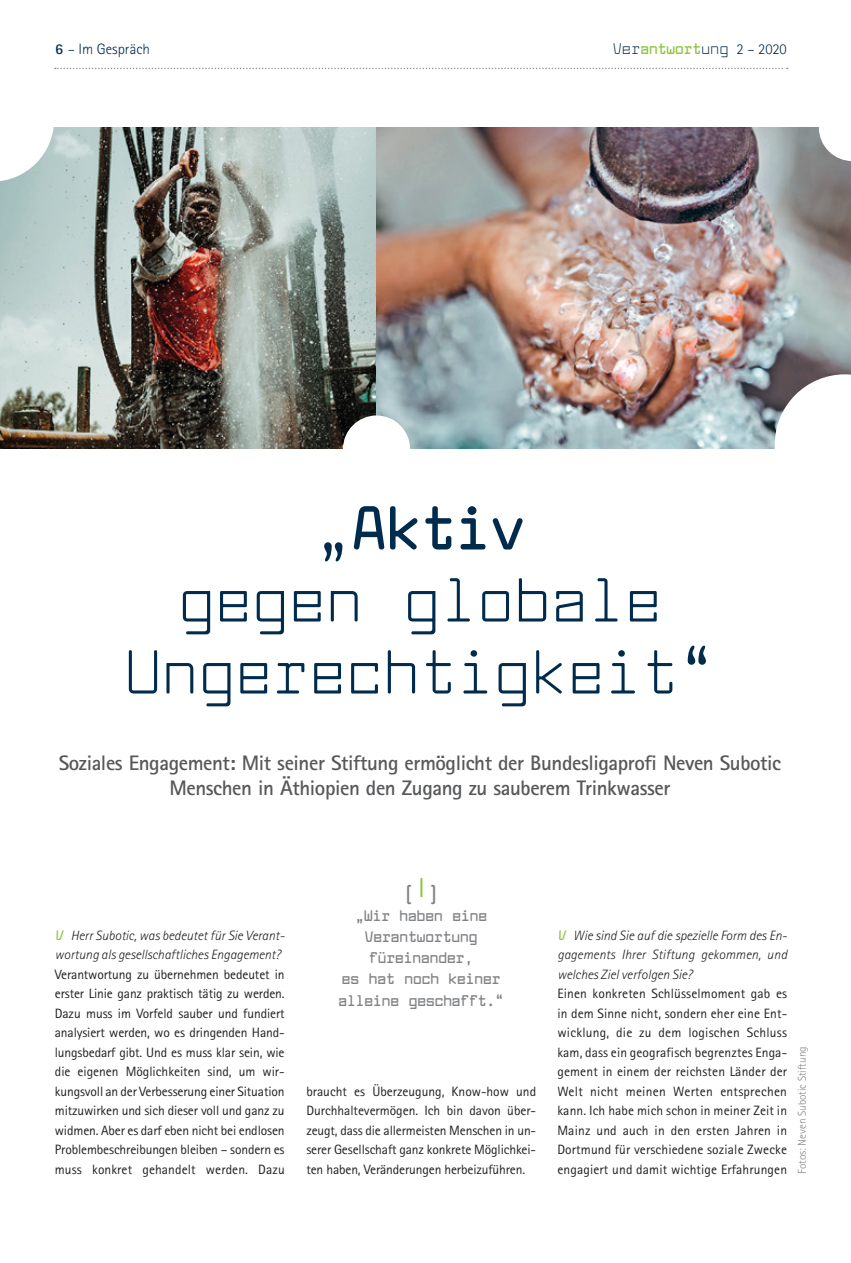
<style>
.page{position:relative;width:851px;height:1263px;background:#fff}
.page>*{position:absolute;margin:0;border:0;box-sizing:border-box;transform-origin:0 0}
.t1{font:60px/72px "Larabiefont Rg";color:#002b4c;text-align:center}
.t2{font:700 21px/25.2px "Rotis Sans Serif Std";letter-spacing:-.02em;color:#57585a;text-align:center}
.t3{font:700 21px "Larabiefont Rg";color:#808285}
.t4{font:700 15px/21px "Larabiefont Rg";color:#808285;text-align:center}
.t5{font:700 15px "Larabiefont Rg";color:#8bc63e}
.t6{font:300 15px "Rotis Sans Serif Std";color:#002b4c}
.t7{font:13.5px/19.5px "Rotis Sans Serif Std";letter-spacing:.005em;color:#231f20;text-align:justify}
.t8{font:italic 300 13.5px/19.5px "Rotis Sans Serif Std";color:#231f20;text-align:justify}
.t9{font:300 11.25px "Rotis Sans Serif Std";color:#808285}
.s1{font-weight:700}
.s2{font-weight:400;color:#002b4c}
.s3{font-family:"Rotis Sans Serif Std";font-weight:300;color:#002b4c}
.s4{font-family:"Larabiefont Rg";font-weight:700;color:#8bc63e}
</style>
<div class="page">
<img style="left:0;top:182px;width:376px;height:267px">
<img style="left:376px;top:128px;width:474px;height:321px">
<svg style="left:774px;top:374px;width:76px;height:75px"></svg>
<div style="left:343px;top:415px;width:67px;height:67px;background:#fff;border-radius:50%"></div>
<svg style="left:818px;top:127px;width:32px;height:34px"></svg>
<svg style="left:0;top:67px;width:787px;height:115px"></svg>
<p class="t6" style="left:55px;top:40px;width:96px"><span class="s1">6</span> – Im Gespräch</p>
<p class="t5" style="left:612px;top:38px;width:175px"><span class="s2">Ver</span>antwort<span class="s2">ung</span> <span class="s3">2 – 2020</span></p>
<h1 class="t1" style="left:124px;top:491px;width:592px">„<span class="s1">Aktiv<br></span>gegen globale<br>Ungerechtigkeit“</h1>
<h2 class="t2" style="left:59px;top:750px;width:723px">Soziales Engagement: Mit seiner Stiftung ermöglicht der Bundesligaprofi Neven Subotic<br>Menschen in Äthiopien den Zugang zu sauberem Trinkwasser</h2>
<p class="t8" style="left:55px;top:926px;width:231px"><span class="s4">V</span> Herr Subotic, was bedeutet für Sie Verant&shy;wortung als gesellschaftliches Engagement?</p>
<p class="t7" style="left:55px;top:964px;width:231px">Verantwortung zu übernehmen bedeutet in erster Linie ganz praktisch tätig zu werden.<br>Dazu muss im Vorfeld sauber und fundiert analysiert werden, wo es dringenden Hand&shy;lungsbedarf gibt. Und es muss klar sein, wie die eigenen Möglichkeiten sind, um wir&shy;kungsvoll an der Verbesserung einer Situation mitzuwirken und sich dieser voll und ganz zu widmen. Aber es darf eben nicht bei endlosen Problembeschreibungen bleiben – sondern es muss konkret gehandelt werden. Dazu</p>
<h2 class="t3" style="left:403px;top:878px;width:38px">[<sup>|</sup>]</h2>
<p class="t4" style="left:338px;top:905px;width:167px">„Wir haben eine<br>Verantwortung füreinander,<br>es hat noch keiner alleine geschafft.“</p>
<p class="t7" style="left:306px;top:1081px;width:231px">braucht es Überzeugung, Know-how und Durchhaltevermögen. Ich bin davon über&shy;zeugt, dass die allermeisten Menschen in un&shy;serer Gesellschaft ganz konkrete Möglichkei&shy;ten haben, Veränderungen herbeizuführen.</p>
<p class="t8" style="left:557px;top:926px;width:231px"><span class="s4">V</span> Wie sind Sie auf die spezielle Form des En&shy;gagements Ihrer Stiftung gekommen, und welches Ziel verfolgen Sie?</p>
<p class="t7" style="left:557px;top:984px;width:231px">Einen konkreten Schlüsselmoment gab es in dem Sinne nicht, sondern eher eine Ent&shy;wicklung, die zu dem logischen Schluss kam, dass ein geografisch begrenztes Enga&shy;gement in einem der reichsten Länder der Welt nicht meinen Werten entsprechen kann. Ich habe mich schon in meiner Zeit in Mainz und auch in den ersten Jahren in Dortmund für verschiedene soziale Zwecke engagiert und damit wichtige Erfahrungen</p>
<p class="t9" style="left:795px;top:1174px;width:129px;rotate:-90deg">Fotos: Neven Subotic Stiftung</p>
</div>
